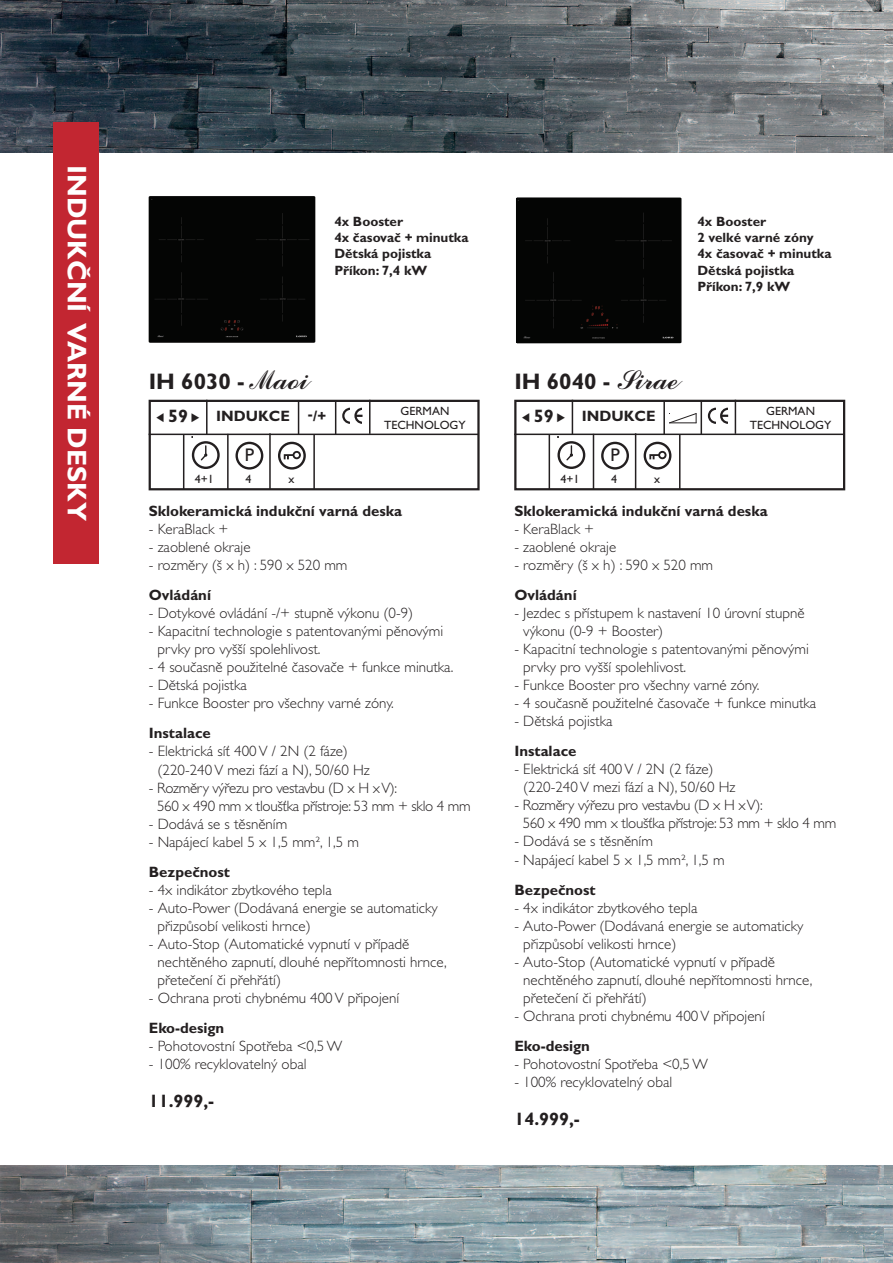
<style>
.page{position:relative;width:893px;height:1263px;background:#fff}
.page>*{position:absolute;margin:0;border:0;box-sizing:border-box;transform-origin:0 0}
.t1{font:700 27px "Gill Sans CE";color:#fff}
.t2{font:700 22.5px "Gill Sans CE";color:#231f20}
.t3{font:18.45px "Gill Sans";color:#231f20}
.t4{font:700 18px "Gill Sans CE";color:#231f20}
.t5{font:300 15px/18px "Gill Sans CE";color:#231f20}
.t6{font:700 15px "Gill Sans CE";color:#231f20}
.t7{font:300 15px/18px "Gill Sans CE";letter-spacing:-.02em;color:#231f20}
.t8{font:700 13.5px/16.2px "Gill Sans CE";color:#231f20}
.t9{font:12px/13.5px "Gill Sans CE";color:#231f20;text-align:center}
.s1{font-family:"Commercial Script BT";font-weight:400;font-size:30px}
.s2{font-family:"Apple SD Gothic Neo";font-weight:800;font-size:12px}
.s3{font-size:18px}
.s4{font-family:"Lucida Grande";font-weight:400;font-size:10.5px}
</style>
<div class="page">
<img style="left:0;top:0;width:884px;height:1263px">
<img style="left:884px;top:0;width:9px;height:1263px">
<div style="left:0;top:153px;width:893px;height:1011px;background:#fff"></div>
<div style="left:148px;top:196px;width:168px;height:147px;background:#040504"></div>
<div style="left:516px;top:197px;width:166px;height:147px;background:#040504"></div>
<div style="left:53px;top:122px;width:46px;height:442px;background:#c22631"></div>
<div style="left:342px;top:408px;width:16px;height:16px;border:2px solid #231f20;border-radius:50%"></div>
<div style="left:350px;top:407px;width:9px;height:19px;background:#fff"></div>
<svg style="left:354px;top:408px;width:9px;height:16px"></svg>
<div style="left:235px;top:442px;width:28px;height:28px;border:2px solid #231f20;border-radius:50%"></div>
<div style="left:278px;top:442px;width:28px;height:28px;border:2px solid #231f20;border-radius:50%"></div>
<div style="left:293px;top:451px;width:8px;height:8px;border:2px solid #231f20;border-radius:50%"></div>
<svg style="left:283px;top:453px;width:13px;height:7px"></svg>
<div style="left:192px;top:441px;width:28px;height:28px;border:2px solid #231f20;border-radius:50%"></div>
<svg style="left:200px;top:446px;width:8px;height:15px"></svg>
<div style="left:149px;top:400px;width:331px;height:90px;border:2px solid #231f20"></div>
<hr style="left:149px;top:434px;width:330px;height:1px;background:#231f20">
<hr style="left:206px;top:400px;width:2px;height:34px;background:#231f20">
<hr style="left:298px;top:400px;width:1px;height:34px;background:#231f20">
<hr style="left:335px;top:400px;width:1px;height:34px;background:#231f20">
<hr style="left:369px;top:400px;width:2px;height:34px;background:#231f20">
<hr style="left:227px;top:434px;width:2px;height:56px;background:#231f20">
<hr style="left:269px;top:433px;width:2px;height:56px;background:#231f20">
<hr style="left:313px;top:435px;width:2px;height:54px;background:#231f20">
<hr style="left:183px;top:434px;width:1px;height:56px;background:#231f20">
<svg style="left:669px;top:413px;width:28px;height:10px"></svg>
<div style="left:708px;top:408px;width:16px;height:16px;border:2px solid #231f20;border-radius:50%"></div>
<div style="left:716px;top:407px;width:9px;height:19px;background:#fff"></div>
<svg style="left:720px;top:408px;width:15px;height:16px"></svg>
<div style="left:601px;top:442px;width:28px;height:28px;border:2px solid #231f20;border-radius:50%"></div>
<div style="left:644px;top:442px;width:27px;height:28px;border:2px solid #231f20;border-radius:50%"></div>
<div style="left:658px;top:451px;width:8px;height:8px;border:2px solid #231f20;border-radius:50%"></div>
<svg style="left:649px;top:453px;width:12px;height:7px"></svg>
<div style="left:557px;top:441px;width:28px;height:28px;border:2px solid #231f20;border-radius:50%"></div>
<svg style="left:566px;top:446px;width:7px;height:15px"></svg>
<div style="left:514px;top:400px;width:331px;height:90px;border:2px solid #231f20"></div>
<hr style="left:514px;top:434px;width:330px;height:1px;background:#231f20">
<hr style="left:572px;top:400px;width:1px;height:34px;background:#231f20">
<hr style="left:663px;top:400px;width:2px;height:34px;background:#231f20">
<hr style="left:701px;top:400px;width:1px;height:34px;background:#231f20">
<hr style="left:735px;top:400px;width:1px;height:34px;background:#231f20">
<hr style="left:593px;top:434px;width:1px;height:56px;background:#231f20">
<hr style="left:635px;top:433px;width:1px;height:56px;background:#231f20">
<hr style="left:679px;top:435px;width:1px;height:54px;background:#231f20">
<hr style="left:549px;top:434px;width:1px;height:56px;background:#231f20">
<h1 class="t1" style="left:87px;top:165px;width:357px;rotate:90deg">INDUKČNÍ VARNÉ DESKY</h1>
<p class="t8" style="left:334px;top:215px;width:136px">4x Booster<br>4x časovač + minutka<br>Dětská pojistka<br>Příkon: 7,4 kW</p>
<h2 class="t2" style="left:149px;top:373px;width:160px">IH 6030 - <span class="s1">Maoi</span></h2>
<p class="t6" style="left:155px;top:411px;width:173px"><span class="s2">◀</span> <span class="s3">59</span> <span class="s4">▶</span> INDUKCE -/+</p>
<p class="t9" style="left:384px;top:406px;width:83px">GERMAN<br>TECHNOLOGY</p>
<p class="t3" style="left:245px;top:444px;width:11px">P</p>
<p class="t9" style="left:195px;top:473px;width:20px">4+1</p>
<p class="t9" style="left:246px;top:473px;width:7px">4</p>
<p class="t9" style="left:288px;top:473px;width:7px">x</p>
<p class="t6" style="left:149px;top:506px;width:255px">Sklokeramická indukční varná deska</p>
<p class="t5" style="left:149px;top:522px;width:81px">- KeraBlack +</p>
<p class="t5" style="left:149px;top:540px;width:103px">- zaoblené okraje</p>
<p class="t5" style="left:149px;top:558px;width:200px">- rozměry (š x h) : 590 x 520 mm</p>
<p class="t6" style="left:149px;top:590px;width:64px">Ovládání</p>
<p class="t5" style="left:149px;top:606px;width:266px">- Dotykové ovládání -/+ stupně výkonu (0-9)</p>
<p class="t5" style="left:158px;top:624px;width:287px;text-indent:-9px">- Kapacitní technologie s patentovanými pěnovými prvky pro vyšší spolehlivost.</p>
<p class="t5" style="left:149px;top:660px;width:306px">- 4 současně použitelné časovače + funkce minutka.</p>
<p class="t5" style="left:149px;top:678px;width:99px">- Dětská pojistka</p>
<p class="t5" style="left:149px;top:696px;width:247px">- Funkce Booster pro všechny varné zóny.</p>
<p class="t6" style="left:149px;top:728px;width:63px">Instalace</p>
<p class="t5" style="left:158px;top:744px;width:214px;text-indent:-9px">- Elektrická síť 400V / 2N (2 fáze) (220-240V mezi fází a N), 50/60 Hz</p>
<p class="t7" style="left:157px;top:780px;width:315px;text-indent:-8px">- Rozměry výřezu pro vestavbu (D x H xV):<br>560 x 490 mm x tloušťka přístroje: 53 mm + sklo 4 mm</p>
<p class="t5" style="left:149px;top:816px;width:140px">- Dodává se s těsněním</p>
<p class="t5" style="left:149px;top:834px;width:212px">- Napájecí kabel 5 x 1,5 mm², 1,5 m</p>
<p class="t6" style="left:149px;top:866px;width:83px">Bezpečnost</p>
<p class="t5" style="left:149px;top:882px;width:184px">- 4x indikátor zbytkového tepla</p>
<p class="t5" style="left:158px;top:900px;width:282px;text-indent:-9px">- Auto-Power (Dodávaná energie se automaticky přizpůsobí velikosti hrnce)</p>
<p class="t5" style="left:158px;top:936px;width:291px;text-indent:-9px">- Auto-Stop (Automatické vypnutí v případě nechtěného zapnutí, dlouhé nepřítomnosti hrnce, přetečení či přehřátí)</p>
<p class="t5" style="left:149px;top:990px;width:252px">- Ochrana proti chybnému 400V připojení</p>
<p class="t6" style="left:149px;top:1022px;width:77px">Eko-design</p>
<p class="t5" style="left:149px;top:1038px;width:195px">- Pohotovostní Spotřeba &lt;0,5 W</p>
<p class="t5" style="left:149px;top:1056px;width:159px">- 100% recyklovatelný obal</p>
<p class="t4" style="left:149px;top:1094px;width:67px">11.999,-</p>
<p class="t8" style="left:697px;top:215px;width:136px">4x Booster<br>2 velké varné zóny<br>4x časovač + minutka<br>Dětská pojistka<br>Příkon: 7,9 kW</p>
<h2 class="t2" style="left:514px;top:373px;width:165px">IH 6040 - <span class="s1">Sirae</span></h2>
<p class="t6" style="left:521px;top:411px;width:136px"><span class="s2">◀</span> <span class="s3">59</span> <span class="s4">▶</span> INDUKCE</p>
<p class="t9" style="left:750px;top:406px;width:83px">GERMAN<br>TECHNOLOGY</p>
<p class="t3" style="left:611px;top:444px;width:11px">P</p>
<p class="t9" style="left:560px;top:473px;width:20px">4+1</p>
<p class="t9" style="left:611px;top:473px;width:7px">4</p>
<p class="t9" style="left:654px;top:473px;width:7px">x</p>
<p class="t6" style="left:514px;top:506px;width:255px">Sklokeramická indukční varná deska</p>
<p class="t5" style="left:514px;top:522px;width:81px">- KeraBlack +</p>
<p class="t5" style="left:514px;top:540px;width:103px">- zaoblené okraje</p>
<p class="t5" style="left:514px;top:558px;width:200px">- rozměry (š x h) : 590 x 520 mm</p>
<p class="t6" style="left:514px;top:590px;width:64px">Ovládání</p>
<p class="t5" style="left:523px;top:606px;width:283px;text-indent:-9px">- Jezdec s přístupem k nastavení 10 úrovní stupně výkonu (0-9 + Booster)</p>
<p class="t5" style="left:523px;top:642px;width:287px;text-indent:-9px">- Kapacitní technologie s patentovanými pěnovými prvky pro vyšší spolehlivost.</p>
<p class="t5" style="left:514px;top:678px;width:247px">- Funkce Booster pro všechny varné zóny.</p>
<p class="t5" style="left:514px;top:696px;width:303px">- 4 současně použitelné časovače + funkce minutka</p>
<p class="t5" style="left:514px;top:714px;width:99px">- Dětská pojistka</p>
<p class="t6" style="left:514px;top:746px;width:63px">Instalace</p>
<p class="t5" style="left:523px;top:762px;width:214px;text-indent:-9px">- Elektrická síť 400V / 2N (2 fáze) (220-240V mezi fází a N), 50/60 Hz</p>
<p class="t7" style="left:523px;top:798px;width:315px;text-indent:-8px">- Rozměry výřezu pro vestavbu (D x H xV):<br>560 x 490 mm x tloušťka přístroje: 53 mm + sklo 4 mm</p>
<p class="t5" style="left:514px;top:834px;width:140px">- Dodává se s těsněním</p>
<p class="t5" style="left:514px;top:852px;width:212px">- Napájecí kabel 5 x 1,5 mm², 1,5 m</p>
<p class="t6" style="left:514px;top:884px;width:83px">Bezpečnost</p>
<p class="t5" style="left:514px;top:900px;width:184px">- 4x indikátor zbytkového tepla</p>
<p class="t5" style="left:523px;top:918px;width:282px;text-indent:-9px">- Auto-Power (Dodávaná energie se automaticky přizpůsobí velikosti hrnce)</p>
<p class="t5" style="left:523px;top:954px;width:291px;text-indent:-9px">- Auto-Stop (Automatické vypnutí v případě nechtěného zapnutí, dlouhé nepřítomnosti hrnce, přetečení či přehřátí)</p>
<p class="t5" style="left:514px;top:1008px;width:252px">- Ochrana proti chybnému 400V připojení</p>
<p class="t6" style="left:514px;top:1040px;width:77px">Eko-design</p>
<p class="t5" style="left:514px;top:1056px;width:195px">- Pohotovostní Spotřeba &lt;0,5 W</p>
<p class="t5" style="left:514px;top:1074px;width:159px">- 100% recyklovatelný obal</p>
<p class="t4" style="left:514px;top:1112px;width:67px">14.999,-</p>
</div>
